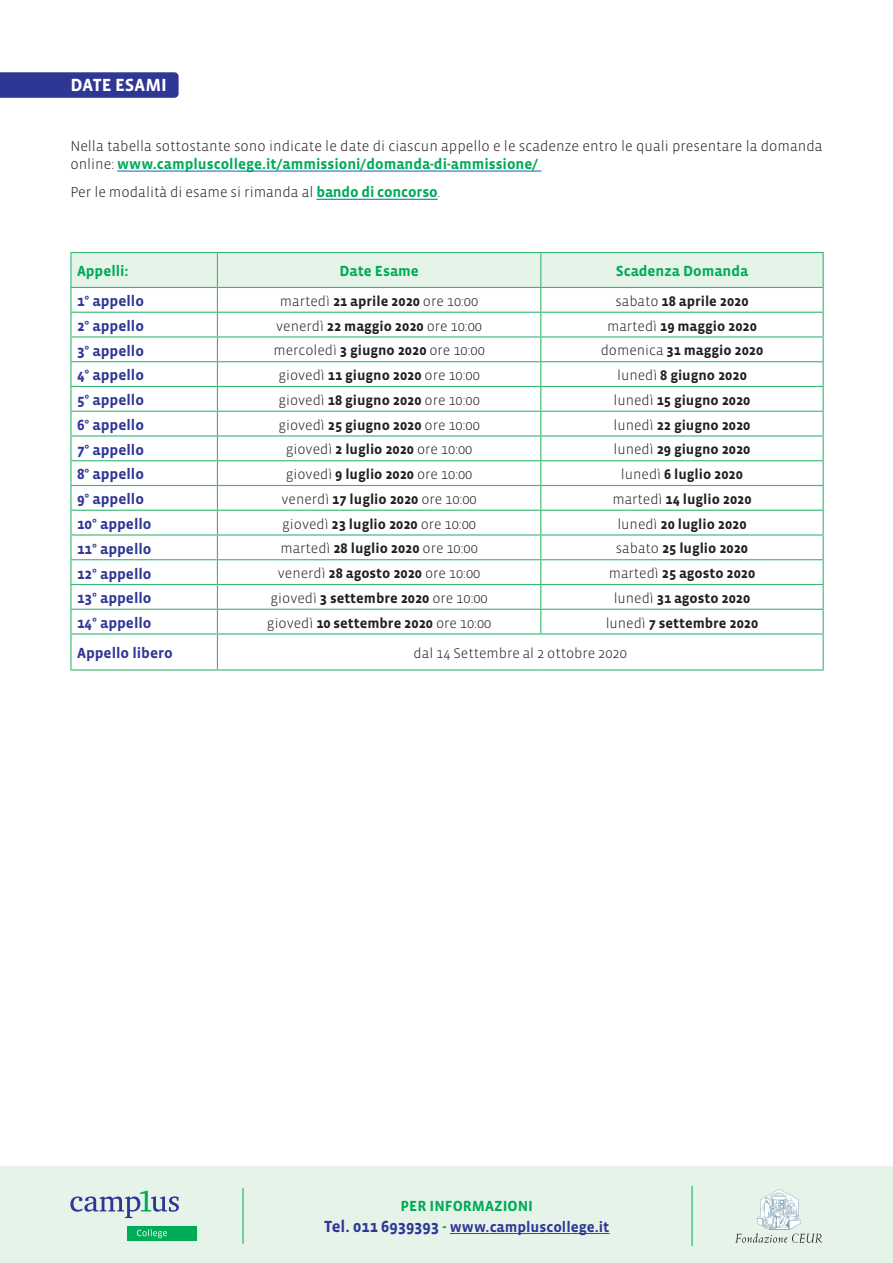
<style>
.page{position:relative;width:893px;height:1263px;background:#fff}
.page>*{position:absolute;margin:0;border:0;box-sizing:border-box;transform-origin:0 0}
.t1{font:700 18px "Vista Sans OT";color:#fff}
.t2{font:700 15px "Vista Sans OT";color:#2f3795}
.t3{font:700 15px "Vista Sans OT";color:#00ab57}
.t4{font:300 14.7px "Vista Sans OT";color:#231f20}
.t5{font:300 14.25px "Vista Sans OT";color:#231f20}
.t6{font:700 14.25px "Vista Sans OT";color:#231f20}
.s1{font-weight:300;font-size:14.7px;color:#231f20}
.s2{font-weight:700;font-size:15px;color:#00ab57}
.s3{font-weight:700}
.s4{font-weight:300}
.s5{font-size:16.5px}
.s6{font-size:16.5px;color:#00ab57}
</style>
<div class="page">
<div style="left:0;top:1166px;width:893px;height:97px;background:#e6f3e9"></div>
<svg style="left:735px;top:1189px;width:88px;height:54px"></svg>
<hr style="left:450px;top:1233px;width:159px;height:1px;background:#0563c1">
<hr style="left:692px;top:1186px;width:1px;height:60px;background:#00ab57">
<hr style="left:243px;top:1188px;width:1px;height:56px;background:#00ab57">
<svg style="left:70px;top:1191px;width:109px;height:27px"></svg>
<div style="left:127px;top:1226px;width:69px;height:15px;background:#00ab57"></div>
<svg style="left:137px;top:1229px;width:30px;height:9px"></svg>
<svg style="left:0;top:72px;width:179px;height:26px;background:#333b97"></svg>
<hr style="left:70px;top:252px;width:147px;height:1px;background:#36b773">
<hr style="left:70px;top:253px;width:2px;height:34px;background:#36b773">
<hr style="left:70px;top:287px;width:147px;height:1px;background:#36b773">
<hr style="left:70px;top:288px;width:2px;height:24px;background:#36b773">
<hr style="left:70px;top:312px;width:147px;height:1px;background:#36b773">
<hr style="left:70px;top:313px;width:2px;height:23px;background:#36b773">
<hr style="left:70px;top:336px;width:147px;height:1px;background:#36b773">
<hr style="left:70px;top:337px;width:2px;height:24px;background:#36b773">
<hr style="left:70px;top:361px;width:147px;height:1px;background:#36b773">
<hr style="left:70px;top:362px;width:2px;height:24px;background:#36b773">
<hr style="left:70px;top:386px;width:147px;height:1px;background:#36b773">
<hr style="left:70px;top:387px;width:2px;height:24px;background:#36b773">
<hr style="left:70px;top:411px;width:147px;height:1px;background:#36b773">
<hr style="left:70px;top:412px;width:2px;height:23px;background:#36b773">
<hr style="left:70px;top:435px;width:147px;height:1px;background:#36b773">
<hr style="left:70px;top:436px;width:2px;height:24px;background:#36b773">
<hr style="left:70px;top:460px;width:147px;height:1px;background:#36b773">
<hr style="left:70px;top:461px;width:2px;height:24px;background:#36b773">
<hr style="left:70px;top:485px;width:147px;height:1px;background:#36b773">
<hr style="left:70px;top:486px;width:2px;height:24px;background:#36b773">
<hr style="left:70px;top:510px;width:147px;height:1px;background:#36b773">
<hr style="left:70px;top:511px;width:2px;height:23px;background:#36b773">
<hr style="left:70px;top:534px;width:147px;height:1px;background:#36b773">
<hr style="left:70px;top:535px;width:2px;height:24px;background:#36b773">
<hr style="left:70px;top:559px;width:147px;height:1px;background:#36b773">
<hr style="left:70px;top:560px;width:2px;height:24px;background:#36b773">
<hr style="left:70px;top:584px;width:147px;height:1px;background:#36b773">
<hr style="left:70px;top:585px;width:2px;height:24px;background:#36b773">
<hr style="left:70px;top:609px;width:147px;height:1px;background:#36b773">
<hr style="left:70px;top:610px;width:2px;height:23px;background:#36b773">
<svg style="left:71px;top:252px;width:753px;height:381px"></svg>
<hr style="left:70px;top:633px;width:147px;height:1px;background:#36b773">
<hr style="left:70px;top:634px;width:2px;height:35px;background:#36b773">
<hr style="left:217px;top:633px;width:324px;height:1px;background:#36b773">
<hr style="left:217px;top:634px;width:1px;height:35px;background:#36b773">
<hr style="left:541px;top:633px;width:283px;height:1px;background:#36b773">
<hr style="left:823px;top:634px;width:1px;height:35px;background:#36b773">
<hr style="left:70px;top:669px;width:147px;height:1px;background:#36b773">
<hr style="left:217px;top:669px;width:324px;height:1px;background:#36b773">
<hr style="left:541px;top:669px;width:283px;height:1px;background:#36b773">
<hr style="left:117px;top:171px;width:424px;height:1px;background:#0563c1">
<hr style="left:316px;top:199px;width:121px;height:1px;background:#0563c1">
<p class="t1" style="left:70px;top:75px;width:98px">DATE ESAMI</p>
<p class="t4" style="left:70px;top:139px;width:754px">Nella tabella sottostante sono indicate le date di ciascun appello e le scadenze entro le quali presentare la domanda</p>
<p class="t3" style="left:70px;top:156px;width:469px"><span class="s1">online:</span> www.campluscollege.it/ammissioni/domanda-di-ammissione/</p>
<p class="t4" style="left:70px;top:185px;width:371px">Per le modalità di esame si rimanda al <span class="s2">bando di concorso</span>.</p>
<p class="t3" style="left:77px;top:264px;width:53px">Appelli:</p>
<p class="t3" style="left:339px;top:264px;width:81px">Date Esame</p>
<p class="t3" style="left:616px;top:264px;width:134px">Scadenza Domanda</p>
<p class="t2" style="left:77px;top:293px;width:69px">1° appello</p>
<p class="t5" style="left:280px;top:294px;width:200px">martedì <span class="s3">21 aprile 2020</span> ore 10:00</p>
<p class="t6" style="left:615px;top:294px;width:135px"><span class="s4">sabato</span> 18 aprile 2020</p>
<p class="t2" style="left:77px;top:318px;width:69px">2° appello</p>
<p class="t5" style="left:276px;top:319px;width:207px">venerdì <span class="s3">22 maggio 2020</span> ore 10:00</p>
<p class="t6" style="left:607px;top:319px;width:151px"><span class="s4">martedì</span> 19 maggio 2020</p>
<p class="t2" style="left:77px;top:343px;width:69px">3° appello</p>
<p class="t5" style="left:273px;top:343px;width:213px">mercoledì <span class="s3">3 giugno 2020</span> ore 10:00</p>
<p class="t6" style="left:601px;top:343px;width:164px"><span class="s4">domenica</span> 31 maggio 2020</p>
<p class="t2" style="left:77px;top:368px;width:69px">4° appello</p>
<p class="t5" style="left:278px;top:368px;width:203px">giovedì <span class="s3">11 giugno 2020</span> ore 10:00</p>
<p class="t6" style="left:617px;top:368px;width:131px"><span class="s4">lunedì</span> 8 giugno 2020</p>
<p class="t2" style="left:77px;top:392px;width:69px">5° appello</p>
<p class="t5" style="left:278px;top:393px;width:203px">giovedì <span class="s3">18 giugno 2020</span> ore 10:00</p>
<p class="t6" style="left:613px;top:393px;width:138px"><span class="s4">lunedì</span> 15 giugno 2020</p>
<p class="t2" style="left:77px;top:417px;width:69px">6° appello</p>
<p class="t5" style="left:278px;top:418px;width:203px">giovedì <span class="s3">25 giugno 2020</span> ore 10:00</p>
<p class="t6" style="left:613px;top:418px;width:138px"><span class="s4">lunedì</span> 22 giugno 2020</p>
<p class="t2" style="left:77px;top:442px;width:69px">7° appello</p>
<p class="t5" style="left:286px;top:442px;width:188px">giovedì <span class="s3">2 luglio 2020</span> ore 10:00</p>
<p class="t6" style="left:613px;top:442px;width:138px"><span class="s4">lunedì</span> 29 giugno 2020</p>
<p class="t2" style="left:77px;top:467px;width:69px">8° appello</p>
<p class="t5" style="left:286px;top:467px;width:188px">giovedì <span class="s3">9 luglio 2020</span> ore 10:00</p>
<p class="t6" style="left:621px;top:467px;width:124px"><span class="s4">lunedì</span> 6 luglio 2020</p>
<p class="t2" style="left:77px;top:491px;width:69px">9° appello</p>
<p class="t5" style="left:282px;top:492px;width:197px">venerdì <span class="s3">17 luglio 2020</span> ore 10:00</p>
<p class="t6" style="left:612px;top:492px;width:141px"><span class="s4">martedì</span> 14 luglio 2020</p>
<p class="t2" style="left:77px;top:516px;width:76px">10° appello</p>
<p class="t5" style="left:282px;top:517px;width:195px">giovedì <span class="s3">23 luglio 2020</span> ore 10:00</p>
<p class="t6" style="left:617px;top:517px;width:131px"><span class="s4">lunedì</span> 20 luglio 2020</p>
<p class="t2" style="left:77px;top:541px;width:76px">11° appello</p>
<p class="t5" style="left:280px;top:541px;width:199px">martedì <span class="s3">28 luglio 2020</span> ore 10:00</p>
<p class="t6" style="left:616px;top:541px;width:134px"><span class="s4">sabato</span> 25 luglio 2020</p>
<p class="t2" style="left:77px;top:566px;width:76px">12° appello</p>
<p class="t5" style="left:278px;top:566px;width:204px">venerdì <span class="s3">28 agosto 2020</span> ore 10:00</p>
<p class="t6" style="left:609px;top:566px;width:148px"><span class="s4">martedì</span> 25 agosto 2020</p>
<p class="t2" style="left:77px;top:590px;width:76px">13° appello</p>
<p class="t5" style="left:270px;top:591px;width:219px">giovedì <span class="s3">3 settembre 2020</span> ore 10:00</p>
<p class="t6" style="left:614px;top:591px;width:138px"><span class="s4">lunedì</span> 31 agosto 2020</p>
<p class="t2" style="left:77px;top:615px;width:76px">14° appello</p>
<p class="t5" style="left:267px;top:616px;width:226px">giovedì <span class="s3">10 settembre 2020</span> ore 10:00</p>
<p class="t6" style="left:606px;top:616px;width:154px"><span class="s4">lunedì</span> 7 settembre 2020</p>
<p class="t2" style="left:77px;top:646px;width:97px">Appello libero</p>
<p class="t5" style="left:414px;top:646px;width:215px">dal 14 Settembre al 2 ottobre 2020</p>
<p class="t3" style="left:400px;top:1198px;width:134px">PER INFORMAZIONI</p>
<p class="t2" style="left:324px;top:1219px;width:287px"><span class="s5">Tel. 011 6939393</span> <span class="s6">-</span> www.campluscollege.it</p>
</div>
